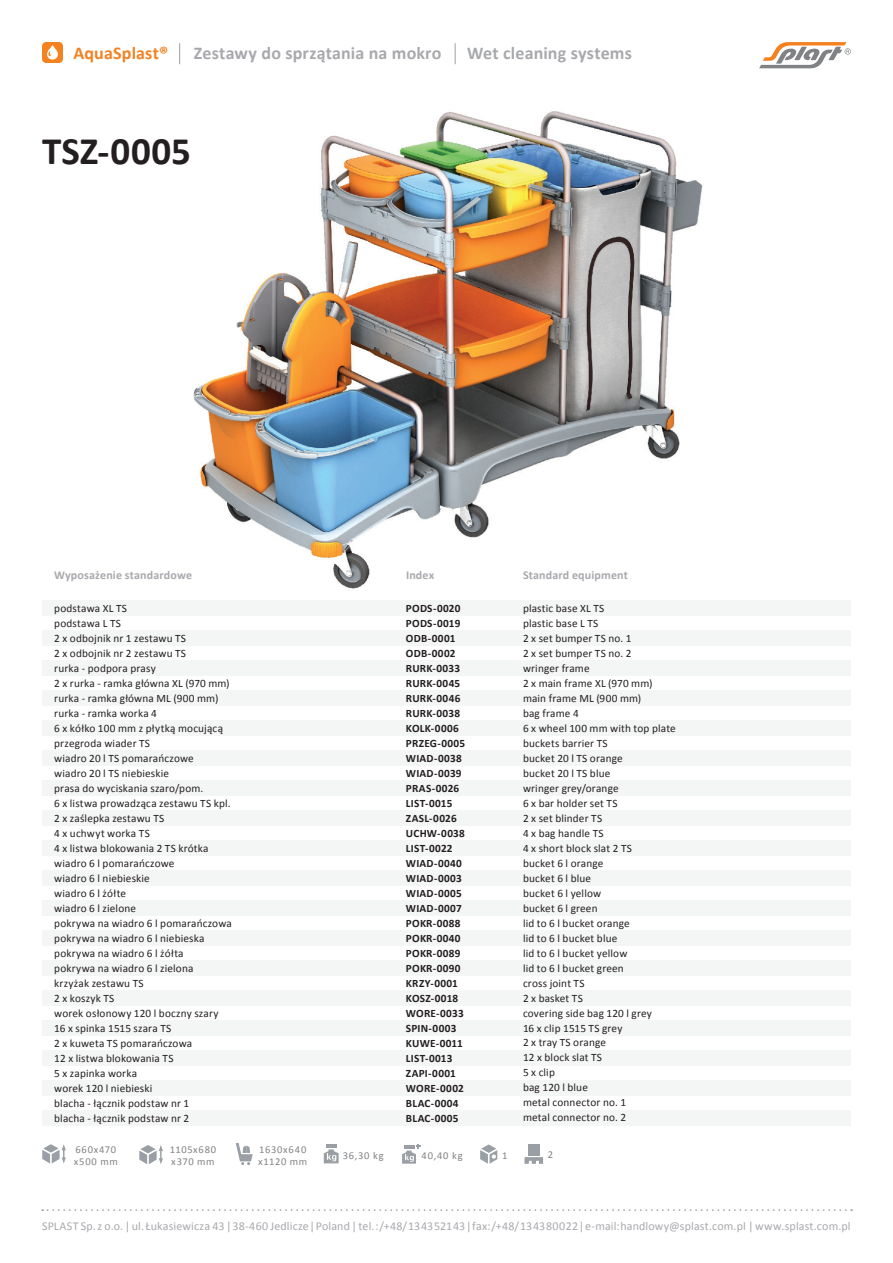
<style>
.page{position:relative;width:893px;height:1263px;background:#fff}
.page>*{position:absolute;margin:0;border:0;box-sizing:border-box;transform-origin:0 0}
.t1{font:700 39px "Calibri";letter-spacing:.005em;color:#231f20}
.t2{font:700 18px "Calibri";letter-spacing:.01em;color:#a8a9ad}
.t3{font:700 18px "Calibri";letter-spacing:.01em;color:#f48223}
.t4{font:12px "Calibri";letter-spacing:.015em;color:#a8a9ad}
.t5{font:700 12px "Calibri";letter-spacing:.015em;color:#a8a9ad}
.t6{font:11.25px/15px "Calibri";letter-spacing:.015em;color:#231f20}
.t7{font:700 11.25px/15px "Calibri";letter-spacing:.02em;color:#231f20}
.t8{font:10.5px/12px "Calibri";letter-spacing:.07em;color:#808285}
</style>
<div class="page">
<img style="left:95px;top:43px;width:721px;height:693px">
<div style="left:42px;top:720px;width:809px;height:15px;background:#f4f5f5"></div>
<div style="left:42px;top:630px;width:809px;height:15px;background:#f4f5f5"></div>
<div style="left:42px;top:690px;width:809px;height:15px;background:#f4f5f5"></div>
<div style="left:42px;top:600px;width:809px;height:15px;background:#f4f5f5"></div>
<div style="left:42px;top:750px;width:809px;height:15px;background:#f4f5f5"></div>
<div style="left:42px;top:660px;width:809px;height:15px;background:#f4f5f5"></div>
<div style="left:42px;top:780px;width:809px;height:15px;background:#f4f5f5"></div>
<div style="left:42px;top:810px;width:809px;height:15px;background:#f4f5f5"></div>
<div style="left:42px;top:840px;width:809px;height:15px;background:#f4f5f5"></div>
<div style="left:42px;top:870px;width:809px;height:15px;background:#f4f5f5"></div>
<div style="left:42px;top:930px;width:809px;height:15px;background:#f4f5f5"></div>
<div style="left:42px;top:990px;width:809px;height:15px;background:#f4f5f5"></div>
<div style="left:42px;top:1050px;width:809px;height:15px;background:#f4f5f5"></div>
<div style="left:42px;top:900px;width:809px;height:15px;background:#f4f5f5"></div>
<div style="left:42px;top:960px;width:809px;height:15px;background:#f4f5f5"></div>
<div style="left:42px;top:1020px;width:809px;height:15px;background:#f4f5f5"></div>
<div style="left:42px;top:1080px;width:809px;height:15px;background:#f4f5f5"></div>
<div style="left:42px;top:1110px;width:809px;height:15px;background:#f4f5f5"></div>
<svg style="left:759px;top:42px;width:92px;height:26px"></svg>
<svg style="left:42px;top:1209px;width:810px;height:2px"></svg>
<svg style="left:236px;top:1143px;width:17px;height:22px"></svg>
<svg style="left:324px;top:1145px;width:15px;height:18px"></svg>
<svg style="left:480px;top:1144px;width:17px;height:20px"></svg>
<svg style="left:402px;top:1144px;width:19px;height:20px"></svg>
<div style="left:528px;top:1144px;width:11px;height:11px;background:#999fa4"></div>
<svg style="left:525px;top:1157px;width:18px;height:7px"></svg>
<svg style="left:139px;top:1145px;width:24px;height:19px"></svg>
<svg style="left:42px;top:1144px;width:24px;height:19px"></svg>
<svg style="left:455px;top:43px;width:1px;height:21px"></svg>
<svg style="left:179px;top:43px;width:1px;height:21px"></svg>
<div style="left:42px;top:42px;width:21px;height:21px;background:#f58220;border-radius:4px"></div>
<svg style="left:47px;top:45px;width:11px;height:15px"></svg>
<h2 class="t3" style="left:74px;top:41px;width:96px">AquaSplast®</h2>
<h2 class="t2" style="left:194px;top:41px;width:249px">Zestawy do sprzątania na mokro</h2>
<h2 class="t2" style="left:467px;top:41px;width:166px">Wet cleaning systems</h2>
<h1 class="t1" style="left:42px;top:126px;width:151px">TSZ-0005</h1>
<p class="t5" style="left:54px;top:567px;width:140px">Wyposażenie standardowe</p>
<p class="t5" style="left:406px;top:567px;width:30px">Index</p>
<p class="t5" style="left:523px;top:567px;width:107px">Standard equipment</p>
<p class="t6" style="left:54px;top:600px;width:179px">podstawa XL TS<br>podstawa L TS<br>2 x odbojnik nr 1 zestawu TS<br>2 x odbojnik nr 2 zestawu TS<br>rurka - podpora prasy<br>2 x rurka - ramka główna XL (970 mm) rurka - ramka główna ML (900 mm) rurka - ramka worka 4<br>6 x kółko 100 mm z płytką mocującą przegroda wiader TS<br>wiadro 20 l TS pomarańczowe<br>wiadro 20 l TS niebieskie<br>prasa do wyciskania szaro/pom.<br>6 x listwa prowadząca zestawu TS kpl.<br>2 x zaślepka zestawu TS<br>4 x uchwyt worka TS<br>4 x listwa blokowania 2 TS krótka wiadro 6 l pomarańczowe<br>wiadro 6 l niebieskie<br>wiadro 6 l żółte<br>wiadro 6 l zielone<br>pokrywa na wiadro 6 l pomarańczowa pokrywa na wiadro 6 l niebieska pokrywa na wiadro 6 l żółta<br>pokrywa na wiadro 6 l zielona<br>krzyżak zestawu TS<br>2 x koszyk TS<br>worek osłonowy 120 l boczny szary<br>16 x spinka 1515 szara TS<br>2 x kuweta TS pomarańczowa<br>12 x listwa blokowania TS<br>5 x zapinka worka<br>worek 120 l niebieski<br>blacha - łącznik podstaw nr 1<br>blacha - łącznik podstaw nr 2</p>
<p class="t6" style="left:523px;top:600px;width:154px">plastic base XL TS<br>plastic base L TS<br>2 x set bumper TS no. 1<br>2 x set bumper TS no. 2<br>wringer frame<br>2 x main frame XL (970 mm) main frame ML (900 mm)<br>bag frame 4<br>6 x wheel 100 mm with top plate buckets barrier TS<br>bucket 20 l TS orange<br>bucket 20 l TS blue<br>wringer grey/orange<br>6 x bar holder set TS<br>2 x set blinder TS<br>4 x bag handle TS<br>4 x short block slat 2 TS<br>bucket 6 l orange<br>bucket 6 l blue<br>bucket 6 l yellow<br>bucket 6 l green<br>lid to 6 l bucket orange<br>lid to 6 l bucket blue<br>lid to 6 l bucket yellow<br>lid to 6 l bucket green<br>cross joint TS<br>2 x basket TS<br>covering side bag 120 l grey<br>16 x clip 1515 TS grey<br>2 x tray TS orange<br>12 x block slat TS<br>5 x clip<br>bag 120 l blue<br>metal connector no. 1<br>metal connector no. 2</p>
<p class="t7" style="left:406px;top:600px;width:61px">PODS-0020<br>PODS-0019<br>ODB-0001<br>ODB-0002<br>RURK-0033<br>RURK-0045<br>RURK-0046<br>RURK-0038<br>KOLK-0006<br>PRZEG-0005<br>WIAD-0038<br>WIAD-0039<br>PRAS-0026<br>LIST-0015<br>ZASL-0026<br>UCHW-0038<br>LIST-0022<br>WIAD-0040<br>WIAD-0003<br>WIAD-0005<br>WIAD-0007<br>POKR-0088<br>POKR-0040<br>POKR-0089<br>POKR-0090<br>KRZY-0001<br>KOSZ-0018<br>WORE-0033<br>SPIN-0003<br>KUWE-0011<br>LIST-0013<br>ZAPI-0001<br>WORE-0002<br>BLAC-0004<br>BLAC-0005</p>
<p class="t8" style="left:74px;top:1143px;width:45px">660x470 x500 mm</p>
<p class="t8" style="left:258px;top:1143px;width:51px">1630x640 x1120 mm</p>
<p class="t8" style="left:343px;top:1149px;width:42px">36,30 kg</p>
<p class="t8" style="left:422px;top:1149px;width:43px">40,40 kg</p>
<p class="t8" style="left:170px;top:1144px;width:48px">1105x680 x370 mm</p>
<p class="t8" style="left:502px;top:1149px;width:7px">1</p>
<p class="t8" style="left:548px;top:1149px;width:7px">2</p>
<p class="t4" style="left:42px;top:1218px;width:810px">SPLAST Sp. z o.o. | ul. Łukasiewicza 43 | 38-460 Jedlicze | Poland | tel. : /+48/ 13 43 521 43 | fax: /+48/ 13 43 800 22 | e-mail: handlowy@splast.com.pl | www.splast.com.pl</p>
</div>
